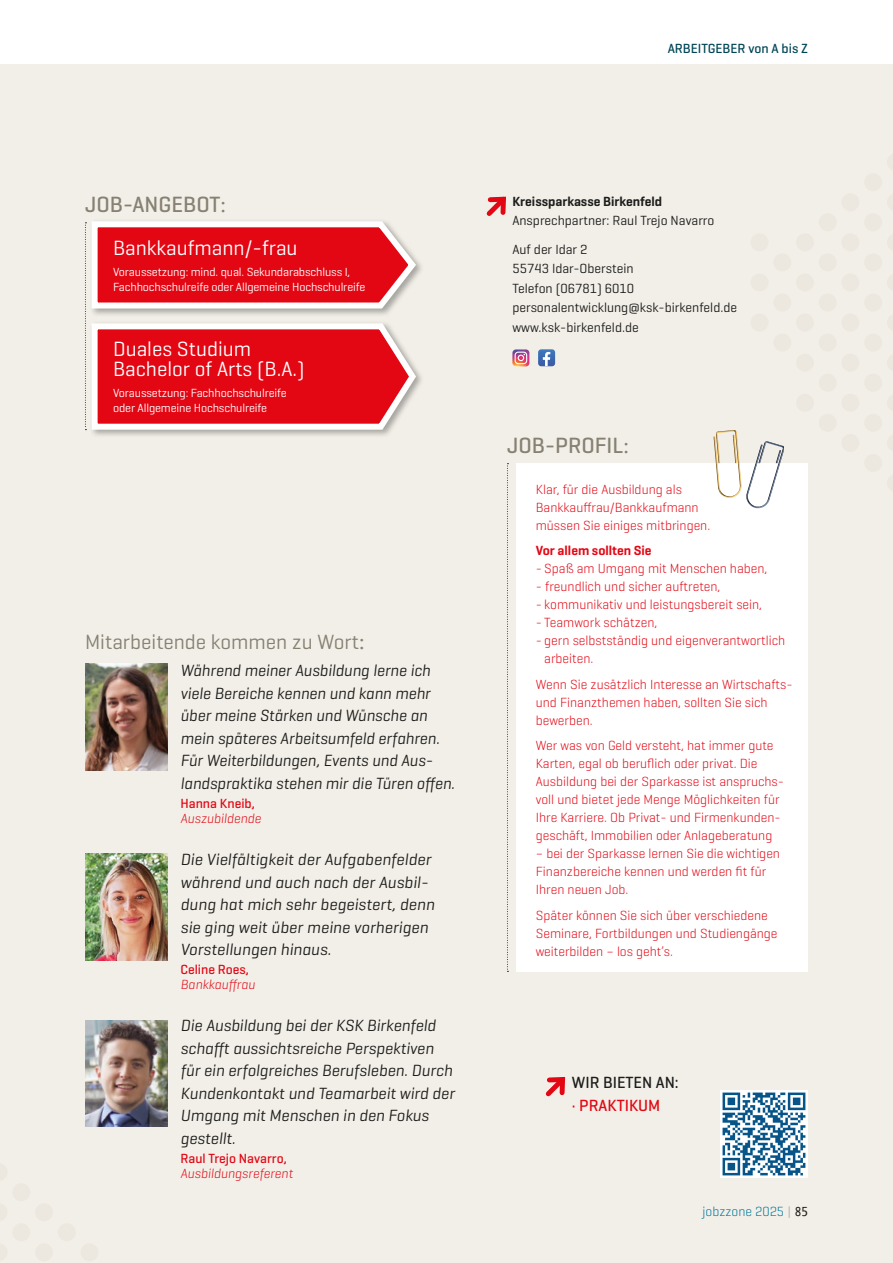
<style>
.page{position:relative;width:893px;height:1263px;background:#fff}
.page>*{position:absolute;margin:0;border:0;box-sizing:border-box;transform-origin:0 0}
.t1{font:500 22.5px "Geogrotesque";color:#868173}
.t2{font:21px/19.5px "Geogrotesque";color:#fff}
.t3{font:21px "Geogrotesque";color:#868173}
.t4{font:italic 16.5px/22.5px "Geogrotesque";color:#1d1d1b}
.t5{font:500 16.5px "Geogrotesque";color:#1d1d1b}
.t6{font:500 16.5px "Geogrotesque";color:#e30613}
.t7{font:300 13.5px/18px "Geogrotesque";color:#e30613}
.t8{font:13.5px/19.5px "Geogrotesque";color:#1d1d1b}
.t9{font:italic 300 13.5px "Geogrotesque";color:#e30613}
.t10{font:500 13.5px "Geogrotesque";color:#e30613}
.t11{font:600 13.5px "Geogrotesque";color:#1d1d1b}
.t12{font:500 13.5px "Geogrotesque";color:#004556}
.t13{font:600 13.5px "Geogrotesque";color:#e30613}
.t14{font:300 13.5px "Geogrotesque";color:#00759c}
.t15{font:12px/15px "Geogrotesque";letter-spacing:-.01em;color:#fff}
.s1{font-family:"Phoenica UNI";font-weight:400;font-size:21px}
.s2{font-family:"Phoenica UNI"}
.s3{font-family:"Phoenica UNI";font-weight:400;color:#b3b2b2}
.s4{font-family:"Phoenica UNI";font-weight:400;color:#1d1d1b}
</style>
<div class="page">
<div style="left:0;top:64px;width:893px;height:1199px;background:#f2efe8"></div>
<div style="left:89px;top:321px;width:335px;height:117px;background:#eceae3"></div>
<svg style="left:85px;top:221px;width:336px;height:214px;background:#e54b53"></svg>
<div style="left:35px;top:1243px;width:18px;height:18px;background:#ece8df;border-radius:50%"></div>
<div style="left:12px;top:1223px;width:18px;height:18px;background:#ece8df;border-radius:50%"></div>
<div style="left:35px;top:1203px;width:18px;height:18px;background:#ece8df;border-radius:50%"></div>
<div style="left:58px;top:1223px;width:18px;height:18px;background:#ece8df;border-radius:50%"></div>
<div style="left:12px;top:1183px;width:18px;height:18px;background:#ece8df;border-radius:50%"></div>
<div style="left:80px;top:1243px;width:18px;height:18px;background:#ece8df;border-radius:50%"></div>
<div style="left:864px;top:213px;width:18px;height:18px;background:#ece8df;border-radius:50%"></div>
<div style="left:819px;top:213px;width:18px;height:18px;background:#ece8df;border-radius:50%"></div>
<div style="left:841px;top:193px;width:18px;height:18px;background:#ece8df;border-radius:50%"></div>
<div style="left:864px;top:173px;width:18px;height:18px;background:#ece8df;border-radius:50%"></div>
<div style="left:796px;top:354px;width:18px;height:18px;background:#ece8df;border-radius:50%"></div>
<div style="left:841px;top:354px;width:18px;height:18px;background:#ece8df;border-radius:50%"></div>
<div style="left:819px;top:374px;width:18px;height:18px;background:#ece8df;border-radius:50%"></div>
<div style="left:864px;top:374px;width:18px;height:18px;background:#ece8df;border-radius:50%"></div>
<div style="left:819px;top:334px;width:18px;height:18px;background:#ece8df;border-radius:50%"></div>
<div style="left:864px;top:334px;width:18px;height:18px;background:#ece8df;border-radius:50%"></div>
<div style="left:796px;top:273px;width:18px;height:18px;background:#ece8df;border-radius:50%"></div>
<div style="left:841px;top:273px;width:18px;height:18px;background:#ece8df;border-radius:50%"></div>
<div style="left:819px;top:293px;width:18px;height:18px;background:#ece8df;border-radius:50%"></div>
<div style="left:864px;top:293px;width:18px;height:18px;background:#ece8df;border-radius:50%"></div>
<div style="left:841px;top:233px;width:18px;height:18px;background:#ece8df;border-radius:50%"></div>
<div style="left:819px;top:253px;width:18px;height:18px;background:#ece8df;border-radius:50%"></div>
<div style="left:864px;top:253px;width:18px;height:18px;background:#ece8df;border-radius:50%"></div>
<div style="left:750px;top:314px;width:18px;height:18px;background:#ece8df;border-radius:50%"></div>
<div style="left:796px;top:314px;width:18px;height:18px;background:#ece8df;border-radius:50%"></div>
<div style="left:841px;top:314px;width:18px;height:18px;background:#ece8df;border-radius:50%"></div>
<div style="left:773px;top:334px;width:18px;height:18px;background:#ece8df;border-radius:50%"></div>
<div style="left:750px;top:273px;width:18px;height:18px;background:#ece8df;border-radius:50%"></div>
<div style="left:773px;top:293px;width:18px;height:18px;background:#ece8df;border-radius:50%"></div>
<div style="left:750px;top:233px;width:18px;height:18px;background:#ece8df;border-radius:50%"></div>
<div style="left:796px;top:233px;width:18px;height:18px;background:#ece8df;border-radius:50%"></div>
<div style="left:773px;top:253px;width:18px;height:18px;background:#ece8df;border-radius:50%"></div>
<div style="left:841px;top:434px;width:18px;height:18px;background:#ece8df;border-radius:50%"></div>
<div style="left:864px;top:454px;width:18px;height:18px;background:#ece8df;border-radius:50%"></div>
<div style="left:796px;top:394px;width:18px;height:18px;background:#ece8df;border-radius:50%"></div>
<div style="left:841px;top:394px;width:18px;height:18px;background:#ece8df;border-radius:50%"></div>
<div style="left:819px;top:414px;width:18px;height:18px;background:#ece8df;border-radius:50%"></div>
<div style="left:864px;top:414px;width:18px;height:18px;background:#ece8df;border-radius:50%"></div>
<svg style="left:486px;top:196px;width:20px;height:20px"></svg>
<div style="left:517px;top:463px;width:291px;height:509px;background:#fff"></div>
<svg style="left:507px;top:463px;width:1px;height:509px"></svg>
<img style="left:85px;top:664px;width:83px;height:106px">
<img style="left:85px;top:854px;width:83px;height:106px">
<img style="left:85px;top:1020px;width:83px;height:107px">
<svg style="left:720px;top:1090px;width:88px;height:88px"></svg>
<svg style="left:723px;top:1092px;width:82px;height:83px;background:#81a8c2"></svg>
<svg style="left:713px;top:430px;width:71px;height:78px"></svg>
<svg style="left:545px;top:1077px;width:21px;height:20px"></svg>
<svg style="left:538px;top:349px;width:17px;height:17px"></svg>
<svg style="left:512px;top:349px;width:17px;height:17px"></svg>
<p class="t12" style="left:668px;top:40px;width:142px">ARBEITGEBER von A bis Z</p>
<h1 class="t1" style="left:85px;top:191px;width:143px">JOB-ANGEBOT<span class="s1">:</span></h1>
<p class="t11" style="left:512px;top:193px;width:151px">Kreissparkasse Birkenfeld</p>
<p class="t8" style="left:512px;top:206px;width:204px;line-height:28.5px">Ansprechpartner: Raul Trejo Navarro<br>Auf der Idar 2</p>
<p class="t8" style="left:512px;top:258px;width:226px">55743 Idar-Oberstein<br>Telefon (06781) 6010 personalentwicklung@ksk-birkenfeld.de www.ksk-birkenfeld.de</p>
<h2 class="t2" style="left:113px;top:237px;width:186px">Bankkaufmann/-frau</h2>
<p class="t15" style="left:113px;top:264px;width:254px">Voraussetzung: mind. qual. Sekundarabschluss I,<br>Fachhochschulreife oder Allgemeine Hochschulreife</p>
<h2 class="t2" style="left:113px;top:339px;width:193px">Duales Studium<br>Bachelor of Arts (B.A.)</h2>
<p class="t15" style="left:113px;top:385px;width:175px">Voraussetzung: Fachhochschulreife oder Allgemeine Hochschulreife</p>
<h2 class="t3" style="left:85px;top:629px;width:281px">Mitarbeitende kommen zu Wort<span class="s2">:</span></h2>
<p class="t4" style="left:180px;top:659px;width:276px">Während meiner Ausbildung lerne ich viele Bereiche kennen und kann mehr über meine Stärken und Wünsche an mein späteres Arbeitsumfeld erfahren.<br>Für Weiterbildungen, Events und Aus&shy;landspraktika stehen mir die Türen offen.</p>
<p class="t10" style="left:180px;top:795px;width:76px">Hanna Kneib,</p>
<p class="t9" style="left:180px;top:810px;width:82px">Auszubildende</p>
<p class="t4" style="left:180px;top:848px;width:256px">Die Vielfältigkeit der Aufgabenfelder während und auch nach der Ausbil&shy;dung hat mich sehr begeistert, denn sie ging weit über meine vorherigen Vorstellungen hinaus.</p>
<p class="t10" style="left:180px;top:961px;width:70px">Celine Roes,</p>
<p class="t9" style="left:180px;top:976px;width:76px">Bankkauffrau</p>
<p class="t4" style="left:180px;top:1014px;width:276px">Die Ausbildung bei der KSK Birkenfeld schafft aussichtsreiche Perspektiven für ein erfolgreiches Berufsleben. Durch Kundenkontakt und Teamarbeit wird der Umgang mit Menschen in den Fokus gestellt.</p>
<p class="t10" style="left:180px;top:1150px;width:108px">Raul Trejo Navarro,</p>
<p class="t9" style="left:180px;top:1165px;width:114px">Ausbildungsreferent</p>
<h1 class="t1" style="left:507px;top:431px;width:123px">JOB-PROFIL<span class="s1">:</span></h1>
<p class="t7" style="left:536px;top:480px;width:176px">Klar, für die Ausbildung als<br>Bankkauffrau/Bankkaufmann müssen Sie einiges mitbringen.</p>
<p class="t13" style="left:536px;top:542px;width:117px">Vor allem sollten Sie</p>
<p class="t7" style="left:536px;top:559px;width:233px">- Spaß am Umgang mit Menschen haben,</p>
<p class="t7" style="left:536px;top:577px;width:186px">- freundlich und sicher auftreten,</p>
<p class="t7" style="left:536px;top:595px;width:228px">- kommunikativ und leistungsbereit sein,</p>
<p class="t7" style="left:536px;top:613px;width:123px">- Teamwork schätzen,</p>
<p class="t7" style="left:544px;top:631px;width:242px;text-indent:-9px">- gern selbstständig und eigenverantwortlich arbeiten.</p>
<p class="t7" style="left:536px;top:675px;width:258px">Wenn Sie zusätzlich Interesse an Wirtschafts&shy;und Finanzthemen haben, sollten Sie sich bewerben.</p>
<p class="t7" style="left:536px;top:736px;width:250px">Wer was von Geld versteht, hat immer gute Karten, egal ob beruflich oder privat. Die Ausbildung bei der Sparkasse ist anspruchs&shy;voll und bietet jede Menge Möglichkeiten für Ihre Karriere. Ob Privat- und Firmenkunden&shy;geschäft, Immobilien oder Anlageberatung</p>
<p class="t7" style="left:536px;top:844px;width:246px">– bei der Sparkasse lernen Sie die wichtigen<br>Finanzbereiche kennen und werden fit für<br>Ihren neuen Job.</p>
<p class="t7" style="left:536px;top:906px;width:243px">Später können Sie sich über verschiedene<br>Seminare, Fortbildungen und Studiengänge weiterbilden – los geht’s.</p>
<p class="t5" style="left:572px;top:1072px;width:108px">WIR BIETEN AN:</p>
<p class="t6" style="left:572px;top:1095px;width:90px">· PRAKTIKUM</p>
<p class="t14" style="left:703px;top:1203px;width:107px">jobzzone 2025 <span class="s3">|</span> <span class="s4">85</span></p>
</div>
